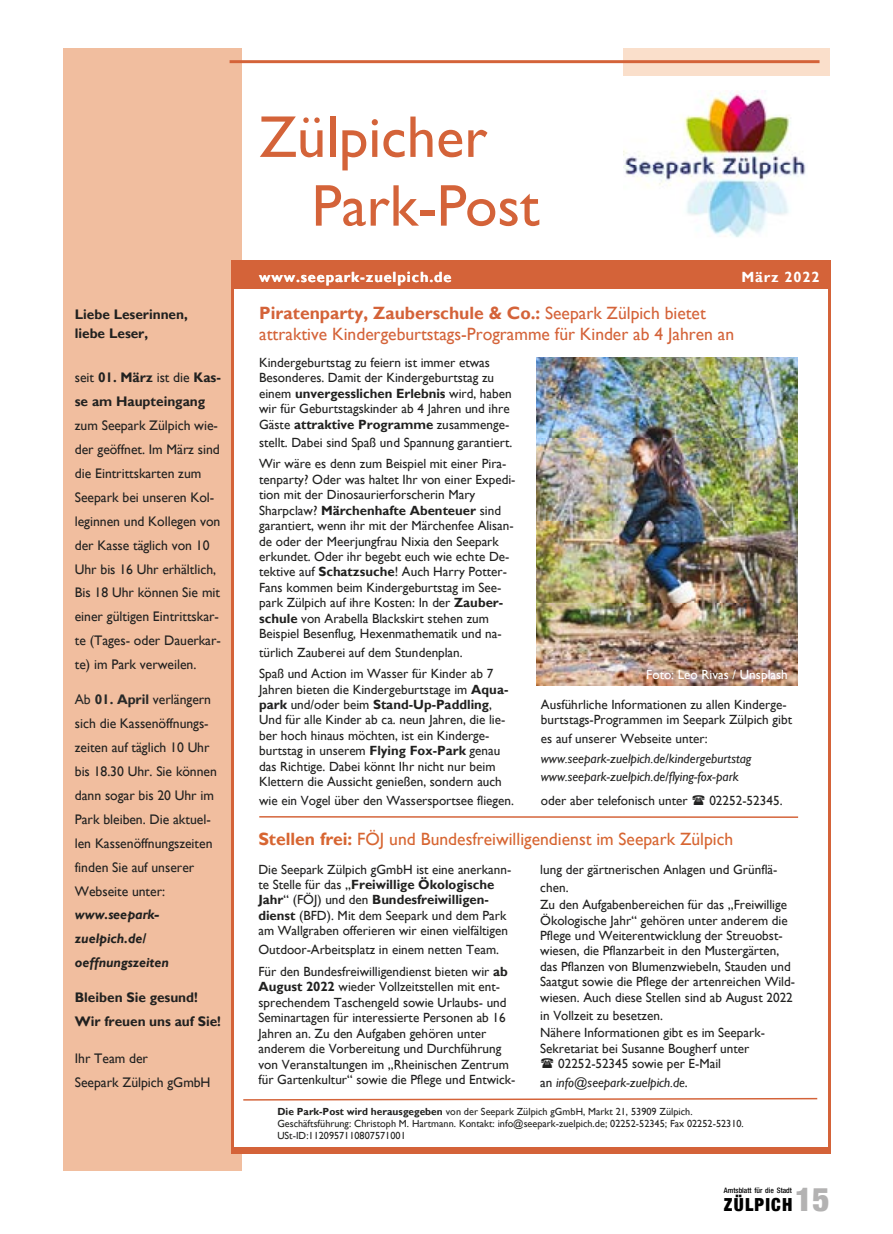
<style>
.page{position:relative;width:893px;height:1234px;background:#fff}
.page>*{position:absolute;margin:0;border:0;box-sizing:border-box;transform-origin:0 0}
.t1{font:59.1px/68.7px "Gill Sans";color:#d46339}
.t2{font:900 condensed 18px "Helvetica Neue";letter-spacing:.065em;color:#000}
.t3{font:17.7px/20.5px "Gill Sans";color:#d46339}
.t4{font:17.7px "Gill Sans";color:#d76531}
.t5{font:700 14.7px "Gill Sans";letter-spacing:.06em;color:#fff}
.t6{font:13.8px/24px "Gill Sans";color:#212120}
.t7{font:700 13.8px/24px "Gill Sans";color:#212120}
.t8{font:italic 700 13.8px/24px "Gill Sans";color:#212120}
.t9{font:13.35px/15.5px "Gill Sans";color:#212120}
.t10{font:italic 13.35px/18.5px "Gill Sans";color:#212120}
.t11{font:13.35px "Gill Sans";color:#fff}
.t12{font:10.35px/12.1px "Gill Sans";color:#212120}
.t13{font:500 condensed 7.5px "Helvetica Neue LT Std";color:#000}
.s1{font-weight:400}
.s2{color:#282928}
.s3{font-weight:700;color:#282928}
.s4{font-weight:700}
.s5{font-style:normal}
.s6{font-size:33px;color:#b3b2b2}
</style>
<div class="page">
<div style="left:64px;top:48px;width:178px;height:1122px;background:#f1be9f"></div>
<div style="left:231px;top:260px;width:600px;height:893px;background:#fff"></div>
<hr style="left:231px;top:260px;width:3px;height:893px;background:#d46339">
<hr style="left:828px;top:260px;width:3px;height:893px;background:#d46339">
<div style="left:231px;top:1147px;width:600px;height:6px;background:#d46339"></div>
<div style="left:231px;top:260px;width:600px;height:29px;background:#d46339"></div>
<div style="left:623px;top:48px;width:207px;height:28px;background:#fadfcb"></div>
<hr style="left:230px;top:60px;width:589px;height:3px;background:#d46339">
<img style="left:623px;top:92px;width:183px;height:145px">
<svg style="left:243px;top:1097px;width:575px;height:4px"></svg>
<hr style="left:259px;top:815px;width:539px;height:2px;background:#d46339">
<img style="left:536px;top:357px;width:261px;height:328px">
<p class="t7" style="left:75px;top:305px;width:114px;line-height:19px">Liebe Leserinnen, liebe Leser,</p>
<p class="t7" style="left:75px;top:365px;width:148px"><span class="s1">seit</span> 01. März <span class="s1">ist die</span> Kas&shy;se am Haupteingang</p>
<p class="t6" style="left:75px;top:413px;width:148px">zum Seepark Zülpich wie&shy;der geöffnet. Im März sind die Eintrittskarten zum<br>Seepark bei unseren Kol&shy;leginnen und Kollegen von der Kasse täglich von 10<br>Uhr bis 16 Uhr erhältlich,<br>Bis 18 Uhr können Sie mit einer gültigen Eintrittskar&shy;te (Tages- oder Dauerkar&shy;te) im Park verweilen.</p>
<p class="t6" style="left:75px;top:687px;width:144px"><span class="s2">Ab</span> <span class="s3">01. April</span> verlängern sich die Kassenöffnungs&shy;zeiten auf täglich 10 Uhr bis 18.30 Uhr. Sie können dann sogar bis 20 Uhr im<br>Park bleiben. Die aktuel&shy;len Kassenöffnungszeiten finden Sie auf unserer<br>Webseite unter:</p>
<p class="t8" style="left:75px;top:902px;width:96px">www.seepark&shy;zuelpich.de/ oeffnungszeiten</p>
<p class="t7" style="left:75px;top:985px;width:148px">Bleiben Sie gesund!<br>Wir freuen uns auf Sie!</p>
<p class="t6" style="left:75px;top:1046px;width:137px">Ihr Team der<br>Seepark Zülpich gGmbH</p>
<h1 class="t1" style="left:312px;top:104px;width:229px;text-indent:-53px">Zülpicher<br>Park-Post</h1>
<p class="t5" style="left:259px;top:268px;width:194px">www.seepark-zuelpich.de</p>
<p class="t5" style="left:741px;top:268px;width:79px">März 2022</p>
<h3 class="t3" style="left:259px;top:303px;width:476px"><span class="s4">Piratenparty, Zauberschule &amp; Co.:</span> Seepark Zülpich bietet attraktive Kindergeburtstags-Programme für Kinder ab 4 Jahren an</h3>
<p class="t9" style="left:259px;top:355px;width:254px">Kindergeburtstag zu feiern ist immer etwas Besonderes. Damit der Kindergeburtstag zu einem <span class="s4">unvergesslichen Erlebnis</span> wird, haben wir für Geburtstagskinder ab 4 Jahren und ihre Gäste <span class="s4">attraktive Programme</span> zusammenge-</p>
<p class="t9" style="left:259px;top:432px;width:255px;line-height:21.3px">stellt. Dabei sind Spaß und Spannung garantiert.<br>Wir wäre es denn zum Beispiel mit einer Pira-</p>
<p class="t9" style="left:259px;top:472px;width:258px">tenparty? Oder was haltet Ihr von einer Expedi&shy;tion mit der Dinosaurierforscherin Mary Sharpclaw? <span class="s4">Märchenhafte Abenteuer</span> sind garantiert, wenn ihr mit der Märchenfee Alisan&shy;de oder der Meerjungfrau Nixia den Seepark erkundet. Oder ihr begebt euch wie echte De&shy;tektive auf <span class="s4">Schatzsuche</span>! Auch Harry Potter-Fans kommen beim Kindergeburtstag im See&shy;park Zülpich auf ihre Kosten: In der <span class="s4">Zauber&shy;schule</span> von Arabella Blackskirt stehen zum Beispiel Besenflug, Hexenmathematik und na-</p>
<p class="t9" style="left:259px;top:641px;width:236px;line-height:21.3px">türlich Zauberei auf dem Stundenplan.<br>Spaß und Action im Wasser für Kinder ab 7</p>
<p class="t9" style="left:259px;top:681px;width:251px">Jahren bieten die Kindergeburtstage im <span class="s4">Aqua&shy;park</span> und/oder beim <span class="s4">Stand-Up-Paddling</span>, Und für alle Kinder ab ca. neun Jahren, die lie&shy;ber hoch hinaus möchten, ist ein Kinderge&shy;burtstag in unserem <span class="s4">Flying Fox-Park</span> genau das Richtige. Dabei könnt Ihr nicht nur beim Klettern die Aussicht genießen, sondern auch</p>
<p class="t9" style="left:259px;top:792px;width:256px">wie ein Vogel über den Wassersportsee fliegen.</p>
<p class="t11" style="left:646px;top:666px;width:143px">Foto: Leo Rivas / Unsplash</p>
<p class="t9" style="left:541px;top:696px;width:253px">Ausführliche Informationen zu allen Kinderge&shy;burtstags-Programmen im Seepark Zülpich gibt</p>
<p class="t9" style="left:541px;top:730px;width:168px">es auf unserer Webseite unter:</p>
<p class="t10" style="left:541px;top:749px;width:212px">www.seepark-zuelpich.de/kindergeburtstag www.seepark-zuelpich.de/flying-fox-park</p>
<p class="t9" style="left:541px;top:792px;width:148px">oder aber telefonisch unter</p>
<p class="t9" style="left:709px;top:792px;width:75px">02252-52345.</p>
<h3 class="t4" style="left:258px;top:829px;width:476px"><span class="s4">Stellen frei:</span> FÖJ und Bundesfreiwilligendienst im Seepark Zülpich</h3>
<p class="t9" style="left:258px;top:861px;width:254px">Die Seepark Zülpich gGmbH ist eine anerkann&shy;te Stelle für das „<span class="s4">Freiwillige Ökologische Jahr</span>“ (FÖJ) und den <span class="s4">Bundesfreiwilligen&shy;dienst</span> (BFD). Mit dem Seepark und dem Park am Wallgraben offerieren wir einen vielfältigen</p>
<p class="t9" style="left:258px;top:938px;width:251px;line-height:22px">Outdoor-Arbeitsplatz in einem netten Team.<br>Für den Bundesfreiwilligendienst bieten wir <span class="s4">ab</span></p>
<p class="t9" style="left:258px;top:979px;width:259px"><span class="s4">August 2022</span> wieder Vollzeitstellen mit ent&shy;sprechendem Taschengeld sowie Urlaubs- und Seminartagen für interessierte Personen ab 16<br>Jahren an. Zu den Aufgaben gehören unter anderem die Vorbereitung und Durchführung von Veranstaltungen im „Rheinischen Zentrum für Gartenkultur“ sowie die Pflege und Entwick-</p>
<p class="t9" style="left:540px;top:860px;width:239px;line-height:18.5px">lung der gärtnerischen Anlagen und Grünflä&shy;chen.</p>
<p class="t9" style="left:540px;top:896px;width:256px">Zu den Aufgabenbereichen für das „Freiwillige Ökologische Jahr“ gehören unter anderem die Pflege und Weiterentwicklung der Streuobst&shy;wiesen, die Pflanzarbeit in den Mustergärten, das Pflanzen von Blumenzwiebeln, Stauden und Saatgut sowie die Pflege der artenreichen Wild&shy;wiesen. Auch diese Stellen sind ab August 2022</p>
<p class="t9" style="left:540px;top:1007px;width:226px;line-height:17.1px">in Vollzeit zu besetzen.<br>Nähere Informationen gibt es im Seepark-</p>
<p class="t9" style="left:558px;top:1040px;width:193px;text-indent:-18px">Sekretariat bei Susanne Bougherf unter<br>02252-52345 sowie per E-Mail</p>
<p class="t10" style="left:540px;top:1072px;width:149px"><span class="s5">an</span> info@seepark-zuelpich.de<span class="s5">.</span></p>
<p class="t12" style="left:277px;top:1105px;width:468px"><span class="s4">Die Park-Post wird herausgegeben</span> von der Seepark Zülpich gGmbH, Markt 21, 53909 Zülpich.<br>Geschäftsführung: Christoph M. Hartmann. Kontakt: info@seepark-zuelpich.de; 02252-52345; Fax 02252-52310.<br>USt-ID:1120957110807571001</p>
<h2 class="t2" style="left:724px;top:1189px;width:107px">ZÜLPICH<span class="s6">15</span></h2>
<p class="t13" style="left:724px;top:1185px;width:70px">Amtsblatt für die Stadt</p>
</div>
